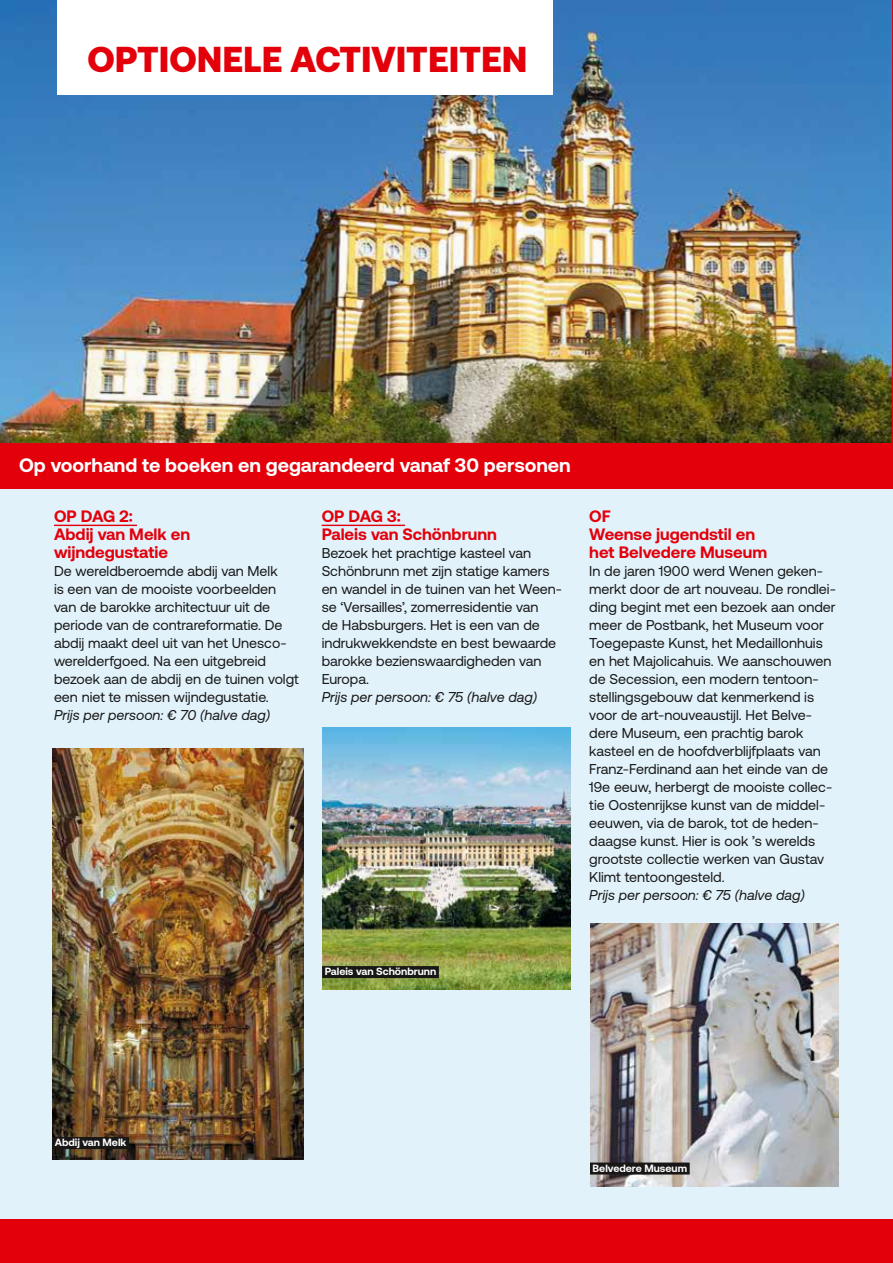
<style>
.page{position:relative;width:893px;height:1263px;background:#fff}
.page>*{position:absolute;margin:0;border:0;box-sizing:border-box;transform-origin:0 0}
.t1{font:900 36px "Aeonik";color:#e3000b}
.t2{font:700 19.5px "Aeonik";color:#fff}
.t3{font:700 16.5px/18px "Aeonik";color:#e3000b}
.t4{font:14.25px/18px "Aeonik";color:#181716}
.t5{font:italic 14.25px "Aeonik";color:#181716}
.t6{font:700 10.5px "Aeonik";color:#fff}
</style>
<div class="page">
<img style="left:0;top:0;width:892px;height:444px">
<div style="left:0;top:912px;width:893px;height:351px;background:#e3000b"></div>
<hr style="left:892px;top:0;width:1px;height:1263px;background:#e3000b">
<div style="left:0;top:444px;width:893px;height:775px;background:#e1f2fb"></div>
<hr style="left:54px;top:525px;width:83px;height:1px;background:#e3000b">
<hr style="left:322px;top:525px;width:83px;height:1px;background:#e3000b">
<div style="left:57px;top:0;width:496px;height:95px;background:#fff"></div>
<div style="left:0;top:444px;width:893px;height:45px;background:#e3000b"></div>
<img style="left:52px;top:748px;width:252px;height:411px">
<div style="left:52px;top:1137px;width:77px;height:12px;background:#181716"></div>
<img style="left:590px;top:924px;width:249px;height:262px">
<img style="left:322px;top:727px;width:249px;height:263px">
<div style="left:590px;top:1162px;width:100px;height:12px;background:#181716"></div>
<div style="left:322px;top:966px;width:117px;height:12px;background:#181716"></div>
<h1 class="t1" style="left:87px;top:39px;width:442px">OPTIONELE ACTIVITEITEN</h1>
<h2 class="t2" style="left:19px;top:454px;width:553px">Op voorhand te boeken en gegarandeerd vanaf 30 personen</h2>
<p class="t3" style="left:54px;top:507px;width:138px">OP DAG 2:<br>Abdij van Melk en wijndegustatie</p>
<p class="t4" style="left:54px;top:562px;width:246px">De wereldberoemde abdij van Melk<br>is een van de mooiste voorbeelden van de barokke architectuur uit de periode van de contrareformatie. De abdij maakt deel uit van het Unesco&shy;werelderfgoed. Na een uitgebreid bezoek aan de abdij en de tuinen volgt een niet te missen wijndegustatie.</p>
<p class="t5" style="left:54px;top:707px;width:218px">Prijs per persoon: € 70 (halve dag)</p>
<p class="t3" style="left:322px;top:507px;width:177px">OP DAG 3:<br>Paleis van Schönbrunn</p>
<p class="t4" style="left:322px;top:544px;width:242px">Bezoek het prachtige kasteel van<br>Schönbrunn met zijn statige kamers en wandel in de tuinen van het Ween&shy;se ‘Versailles’, zomerresidentie van<br>de Habsburgers. Het is een van de indrukwekkendste en best bewaarde barokke bezienswaardigheden van<br>Europa.</p>
<p class="t5" style="left:322px;top:689px;width:217px">Prijs per persoon: € 75 (halve dag)</p>
<p class="t3" style="left:589px;top:507px;width:179px">OF<br>Weense jugendstil en het Belvedere Museum</p>
<p class="t4" style="left:589px;top:562px;width:248px">In de jaren 1900 werd Wenen geken&shy;merkt door de art nouveau. De rondlei&shy;ding begint met een bezoek aan onder meer de Postbank, het Museum voor Toegepaste Kunst, het Medaillonhuis en het Majolicahuis. We aanschouwen de Secession, een modern tentoon&shy;stellingsgebouw dat kenmerkend is voor de art-nouveaustijl. Het Belve&shy;dere Museum, een prachtig barok kasteel en de hoofdverblijfplaats van Franz-Ferdinand aan het einde van de 19e eeuw, herbergt de mooiste collec&shy;tie Oostenrijkse kunst van de middel&shy;eeuwen, via de barok, tot de heden&shy;daagse kunst. Hier is ook ’s werelds grootste collectie werken van Gustav Klimt tentoongesteld.</p>
<p class="t5" style="left:589px;top:887px;width:217px">Prijs per persoon: € 75 (halve dag)</p>
<p class="t6" style="left:325px;top:965px;width:113px">Paleis van Schönbrunn</p>
<p class="t6" style="left:55px;top:1136px;width:73px">Abdij van Melk</p>
<p class="t6" style="left:593px;top:1162px;width:96px">Belvedere Museum</p>
</div>
